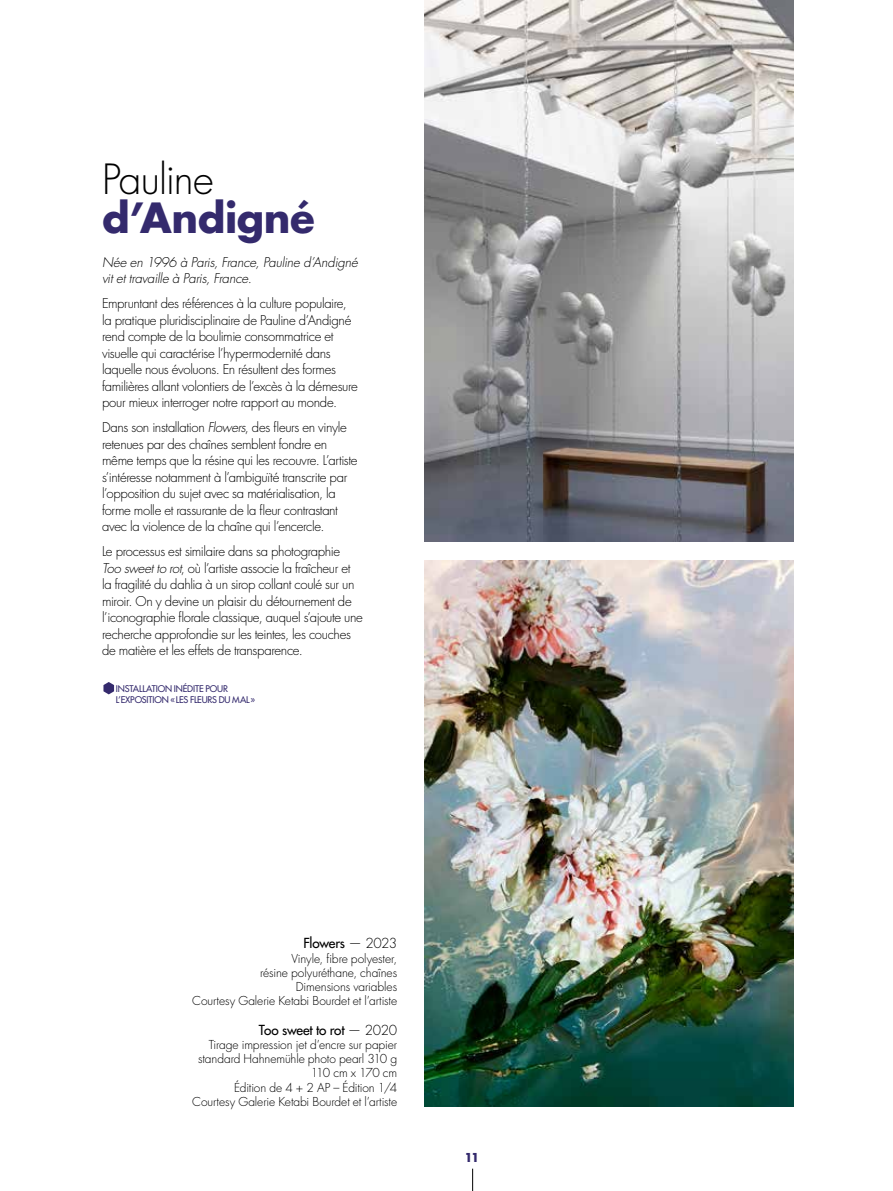
<style>
.page{position:relative;width:893px;height:1191px;background:#fff}
.page>*{position:absolute;margin:0;border:0;box-sizing:border-box;transform-origin:0 0}
.t1{font:700 40.5px "Futura Std";letter-spacing:-.01em;color:#342a6d}
.t2{font:300 40.5px "Futura Std";letter-spacing:-.03em;color:#000}
.t3{font:500 13.5px "Futura Std";letter-spacing:-.015em;color:#000}
.t4{font:300 13.2px/16.5px "Futura Std";letter-spacing:-.025em;color:#000}
.t5{font:italic 300 13.2px/16.5px "Futura Std";letter-spacing:-.02em;color:#000}
.t6{font:300 12px/14.2px "Futura Std";letter-spacing:-.01em;color:#000;text-align:right}
.t7{font:700 12px "Futura Std";color:#342a6d}
.t8{font:500 9px/10.5px "Futura Std";letter-spacing:-.015em;color:#342a6d}
.s1{font-style:italic}
.s2{font-weight:300}
</style>
<div class="page">
<svg style="left:472px;top:1168px;width:1px;height:23px"></svg>
<img style="left:424px;top:561px;width:369px;height:545px">
<img style="left:424px;top:0;width:369px;height:541px">
<svg style="left:103px;top:682px;width:11px;height:12px"></svg>
<h1 class="t2" style="left:102px;top:155px;width:113px">Pauline</h1>
<h1 class="t1" style="left:102px;top:191px;width:214px">d’Andigné</h1>
<p class="t5" style="left:102px;top:254px;width:257px">Née en 1996 à Paris, France, Pauline d’Andigné vit et travaille à Paris, France.</p>
<p class="t4" style="left:102px;top:295px;width:257px">Empruntant des références à la culture populaire, la pratique pluridisciplinaire de Pauline d’Andigné rend compte de la boulimie consommatrice et visuelle qui caractérise l’hypermodernité dans laquelle nous évoluons. En résultent des formes familières allant volontiers de l’excès à la démesure pour mieux interroger notre rapport au monde.</p>
<p class="t4" style="left:102px;top:419px;width:257px">Dans son installation <span class="s1">Flowers</span>, des fleurs en vinyle retenues par des chaînes semblent fondre en même temps que la résine qui les recouvre. L’artiste s’intéresse notamment à l’ambiguïté transcrite par l’opposition du sujet avec sa matérialisation, la forme molle et rassurante de la fleur contrastant avec la violence de la chaîne qui l’encercle.</p>
<p class="t4" style="left:102px;top:543px;width:262px">Le processus est similaire dans sa photographie<br><span class="s1">Too sweet to rot</span>, où l’artiste associe la fraîcheur et la fragilité du dahlia à un sirop collant coulé sur un miroir. On y devine un plaisir du détournement de l’iconographie florale classique, auquel s’ajoute une recherche approfondie sur les teintes, les couches de matière et les effets de transparence.</p>
<p class="t8" style="left:116px;top:684px;width:141px">INSTALLATION INÉDITE POUR<br>L’EXPOSITION «LES FLEURS DU MAL»</p>
<p class="t3" style="left:304px;top:935px;width:95px">Flowers <span class="s2">— 2023</span></p>
<p class="t6" style="left:192px;top:951px;width:206px">Vinyle, fibre polyester,<br>résine polyuréthane, chaînes<br>Dimensions variables<br>Courtesy Galerie Ketabi Bourdet et l’artiste</p>
<p class="t3" style="left:259px;top:1021px;width:140px">Too sweet to rot <span class="s2">— 2020</span></p>
<p class="t6" style="left:192px;top:1037px;width:206px">Tirage impression jet d’encre sur papier standard Hahnemühle photo pearl 310 g 110 cm x 170 cm<br>Édition de 4 + 2 AP – Édition 1/4<br>Courtesy Galerie Ketabi Bourdet et l’artiste</p>
<p class="t7" style="left:465px;top:1149px;width:16px">11</p>
</div>
